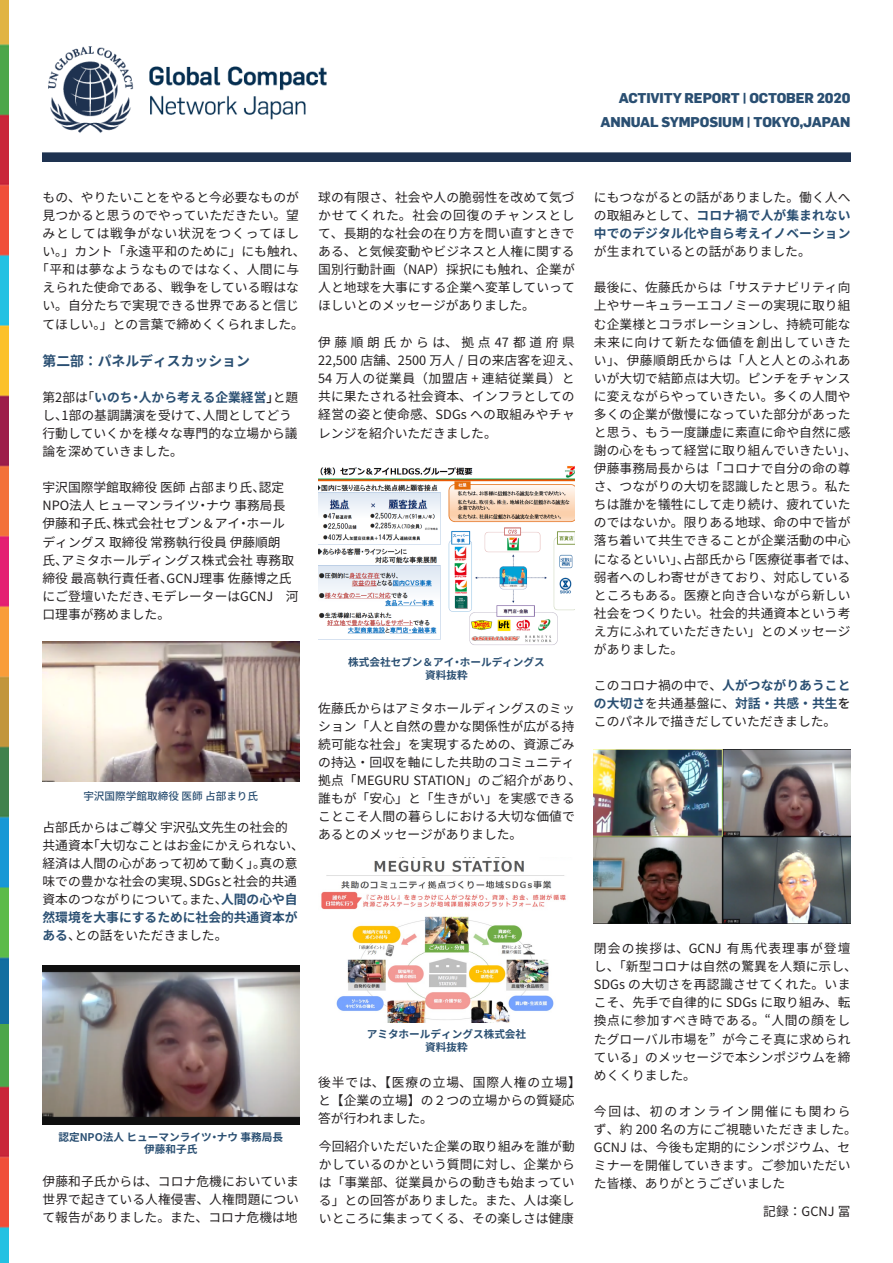
<style>
.page{position:relative;width:893px;height:1263px;background:#fff}
.page>*{position:absolute;margin:0;border:0;box-sizing:border-box;transform-origin:0 0}
.t1{font:800 13.8px "Flama";letter-spacing:-.01em;color:#2a4f72}
.t2{font:700 13.8px "Source Han Sans JP";color:#2a4f72}
.t3{font:12.75px/18px "Source Han Sans JP";letter-spacing:.005em;color:#231f20}
.t4{font:700 12.75px "Source Han Sans JP";color:#2a4f72}
.t5{font:12.75px "Source Han Sans JP";letter-spacing:.035em;color:#231f20}
.t6{font:12.75px "Source Han Sans JP";letter-spacing:.025em;color:#231f20}
.t7{font:12.75px "Source Han Sans JP";letter-spacing:.09em;color:#231f20}
.t8{font:12.75px "Source Han Sans JP";letter-spacing:.06em;color:#231f20}
.t9{font:700 10.65px "Source Han Sans JP";color:#2a4f72}
.t10{font:500 10.65px "Source Han Sans JP";color:#2a4f72}
.s1{font-weight:500;color:#231f20}
.s2{font-weight:400;color:#231f20}
.s3{font-weight:700;color:#2a4f72}
.s4{font-weight:500}
</style>
<div class="page">
<svg style="left:43px;top:152px;width:807px;height:10px;background:#263956"></svg>
<img style="left:48px;top:46px;width:279px;height:87px">
<img style="left:0;top:0;width:9px;height:1263px">
<img style="left:318px;top:466px;width:257px;height:179px">
<img style="left:43px;top:642px;width:256px;height:140px">
<img style="left:43px;top:965px;width:256px;height:159px">
<img style="left:321px;top:858px;width:245px;height:164px">
<img style="left:594px;top:749px;width:256px;height:175px">
<p class="t1" style="left:619px;top:88px;width:233px">ACTIVITY REPORT | OCTOBER 2020</p>
<p class="t1" style="left:601px;top:112px;width:251px">ANNUAL SYMPOSIUM | TOKYO,JAPAN</p>
<p class="t3" style="left:36px;top:189px;width:271px;text-align:center">もの、やりたいことをやると今必要なものが見つかると思うのでやっていただきたい。望みとしては戦争がない状況をつくってほしい。」カント「永遠平和のために」にも触れ、「平和は夢なようなものではなく、人間に与えられた使命である、戦争をしている暇はない。自分たちで実現できる世界であると信じてほしい。」との言葉で締めくくられました。</p>
<p class="t2" style="left:43px;top:353px;width:209px">第二部：パネルディスカッション</p>
<p class="t4" style="left:139px;top:390px;width:142px">人から考える企業経営<span class="s1">」</span></p>
<p class="t4" style="left:81px;top:390px;width:53px"><span class="s2">「</span>いのち</p>
<p class="t3" style="left:43px;top:388px;width:47px">第2部は</p>
<p class="t3" style="left:273px;top:388px;width:27px">と題</p>
<p class="t4" style="left:129px;top:390px;width:14px">・</p>
<p class="t3" style="left:43px;top:407px;width:257px">し 1、部の基調講演を受けて、<br>行動していくかを様々な専門的な立場から議論を深めていきました。</p>
<p class="t3" style="left:259px;top:479px;width:27px">認定</p>
<p class="t3" style="left:203px;top:407px;width:91px">人間としてどう</p>
<p class="t3" style="left:206px;top:479px;width:81px;text-indent:-164px">宇沢国際学館取締役医師占部まり氏、<br>ナウ事務局長</p>
<p class="t3" style="left:43px;top:497px;width:159px">NPO法人ヒューマンライツ</p>
<p class="t3" style="left:196px;top:497px;width:14px">・</p>
<p class="t3" style="left:113px;top:515px;width:129px">株式会社セブン＆アイ</p>
<p class="t3" style="left:43px;top:515px;width:78px">伊藤和子氏、</p>
<p class="t3" style="left:43px;top:533px;width:240px">ディングス取締役常務執行役員伊藤順朗</p>
<p class="t3" style="left:62px;top:551px;width:234px">アミタホールディングス株式会社専務取</p>
<p class="t3" style="left:247px;top:515px;width:40px">ホール</p>
<p class="t3" style="left:237px;top:515px;width:14px">・</p>
<p class="t3" style="left:43px;top:551px;width:27px">氏、</p>
<p class="t3" style="left:151px;top:569px;width:149px;text-indent:-108px">締役最高執行責任者、<br>モデレーターはGCNJ　河</p>
<p class="t3" style="left:167px;top:569px;width:127px">GCNJ理事佐藤博之氏</p>
<p class="t3" style="left:43px;top:587px;width:129px">にご登壇いただき、口理事が務めました。</p>
<p class="t10" style="left:83px;top:790px;width:176px">宇沢国際学館取締役医師占部まり氏</p>
<p class="t3" style="left:87px;top:818px;width:218px;text-indent:-45px">占部氏からはご尊父宇沢弘文先生の社会的<br>「大切なことはお金にかえられない、</p>
<p class="t3" style="left:43px;top:837px;width:53px">共通資本</p>
<p class="t3" style="left:189px;top:855px;width:109px;text-indent:-147px">経済は人間の心があって初めて動く」。<br>SDGsと社会的共通</p>
<p class="t3" style="left:259px;top:855px;width:40px">真の意</p>
<p class="t3" style="left:43px;top:873px;width:155px">味での豊かな社会の実現、</p>
<p class="t4" style="left:221px;top:892px;width:78px">人間の心や自</p>
<p class="t3" style="left:43px;top:891px;width:155px">資本のつながりについて。</p>
<p class="t4" style="left:43px;top:910px;width:257px">然環境を大事にするために社会的共通資本が</p>
<p class="t3" style="left:74px;top:927px;width:155px">との話をいただきました。</p>
<p class="t3" style="left:189px;top:891px;width:40px">また、</p>
<p class="t4" style="left:43px;top:928px;width:40px">ある<span class="s2">、</span></p>
<p class="t9" style="left:217px;top:1130px;width:68px">ナウ事務局長</p>
<p class="t9" style="left:58px;top:1130px;width:155px">認定NPO法人ヒューマンライツ</p>
<p class="t9" style="left:144px;top:1143px;width:55px">伊藤和子氏</p>
<p class="t9" style="left:209px;top:1130px;width:12px">・</p>
<p class="t3" style="left:43px;top:1173px;width:258px;text-align:justify">伊藤和子氏からは、コロナ危機においていま世界で起きている人権侵害、人権問題について報告がありました。また、コロナ危機は地</p>
<p class="t3" style="left:318px;top:189px;width:258px;text-align:justify">球の有限さ、社会や人の脆弱性を改めて気づかせてくれた。社会の回復のチャンスとして、長期的な社会の在り方を問い直すときである、と気候変動やビジネスと人権に関する国別行動計画（NAP）採択にも触れ、企業が人と地球を大事にする企業へ変革していってほしいとのメッセージがありました。</p>
<p class="t3" style="left:318px;top:334px;width:264px">伊藤順朗氏からは、拠点47都道府県<br>22,500 店舗、2500 万人 / 日の来店客を迎え、<br>54 万人の従業員（加盟店 + 連結従業員）と共に果たされる社会資本、インフラとしての経営の姿と使命感、SDGs への取組みやチャレンジを紹介いただきました。</p>
<p class="t9" style="left:460px;top:656px;width:87px">ホールディングス</p>
<p class="t9" style="left:348px;top:656px;width:108px">株式会社セブン＆アイ</p>
<p class="t9" style="left:425px;top:669px;width:44px">資料抜粋</p>
<p class="t9" style="left:452px;top:656px;width:12px">・</p>
<p class="t3" style="left:318px;top:699px;width:264px">佐藤氏からはアミタホールディングスのミッション「人と自然の豊かな関係性が広がる持続可能な社会」を実現するための、資源ごみの持込・回収を軸にした共助のコミュニティ拠点「MEGURU STATION」のご紹介があり、誰もが「安心」と「生きがい」を実感できることこそ人間の暮らしにおける大切な価値であるとのメッセージがありました。</p>
<p class="t3" style="left:594px;top:189px;width:258px;text-align:justify">にもつながるとの話がありました。働く人への取組みとして、<span class="s3">コロナ禍で人が集まれない中でのデジタル化や自ら考えイノベーション</span>が生まれているとの話がありました。</p>
<p class="t3" style="left:594px;top:279px;width:258px">最後に、佐藤氏からは「サステナビリティ向</p>
<p class="t3" style="left:594px;top:297px;width:258px">上やサーキュラーエコノミーの実現に取り組</p>
<p class="t3" style="left:594px;top:315px;width:258px">む企業様とコラボレーションし、持続可能な</p>
<p class="t8" style="left:594px;top:335px;width:258px">未来に向けて新たな価値を創出していきた</p>
<p class="t5" style="left:594px;top:353px;width:258px">い」、伊藤順朗氏からは「人と人とのふれあ</p>
<p class="t3" style="left:594px;top:369px;width:258px">いが大切で結節点は大切。ピンチをチャンス</p>
<p class="t3" style="left:594px;top:387px;width:258px">に変えながらやっていきたい。多くの人間や</p>
<p class="t3" style="left:594px;top:405px;width:258px">多くの企業が傲慢になっていた部分があった</p>
<p class="t3" style="left:594px;top:424px;width:258px">と思う、もう一度謙虚に素直に命や自然に感</p>
<p class="t3" style="left:594px;top:442px;width:264px">謝の心をもって経営に取り組んでいきたい、「</p>
<p class="t3" style="left:594px;top:460px;width:258px">伊藤事務局長からは「コロナで自分の命の尊</p>
<p class="t3" style="left:594px;top:478px;width:258px">さ、つながりの大切を認識したと思う。私た</p>
<p class="t3" style="left:594px;top:496px;width:258px">ちは誰かを犠牲にして走り続け、疲れていた</p>
<p class="t3" style="left:594px;top:514px;width:258px">のではないか。限りある地球、命の中で皆が</p>
<p class="t3" style="left:594px;top:532px;width:258px">落ち着いて共生できることが企業活動の中心</p>
<p class="t3" style="left:742px;top:550px;width:116px">「医療従事者では、</p>
<p class="t3" style="left:683px;top:550px;width:65px">占部氏から</p>
<p class="t3" style="left:594px;top:550px;width:258px">になるといい」、<br>弱者へのしわ寄せがきており、対応しているところもある。医療と向き合いながら新しい社会をつくりたい。社会的共通資本という考え方にふれていただきたい」とのメッセージがありました。</p>
<p class="t3" style="left:594px;top:677px;width:258px;text-align:justify">このコロナ禍の中で、<span class="s3">人がつながりあうことの大切さ</span>を共通基盤に、<span class="s3">対話・共感・共生</span><span class="s4">を</span>このパネルで描きだしていただきました。</p>
<p class="t9" style="left:367px;top:1028px;width:161px">アミタホールディングス株式会社</p>
<p class="t9" style="left:425px;top:1041px;width:44px">資料抜粋</p>
<p class="t3" style="left:318px;top:1074px;width:264px">後半では、【医療の立場、国際人権の立場【と【企業の立場】の２つの立場からの質疑応答が行われました。</p>
<p class="t3" style="left:319px;top:1137px;width:257px;text-align:justify">今回紹介いただいた企業の取り組みを誰が動かしているのかという質問に対し、企業からは「事業部、従業員からの動きも始まっている」との回答がありました。また、人は楽し</p>
<p class="t3" style="left:319px;top:1210px;width:257px">いところに集まってくる、その楽しさは健康</p>
<p class="t7" style="left:594px;top:941px;width:258px">閉会の挨拶は、GCNJ 有馬代表理事が登壇</p>
<p class="t3" style="left:594px;top:958px;width:264px">し、「新型コロナは自然の驚異を人類に示し、</p>
<p class="t6" style="left:594px;top:977px;width:258px">SDGs の大切さを再認識させてくれた。いま</p>
<p class="t3" style="left:594px;top:994px;width:258px">こそ、先手で自律的に SDGs に取り組み、転</p>
<p class="t5" style="left:594px;top:1013px;width:258px">換点に参加すべき時である。“人間の顔をし</p>
<p class="t3" style="left:722px;top:1030px;width:130px">が今こそ真に求められ</p>
<p class="t3" style="left:594px;top:1030px;width:258px">たグローバル市場を”<br>ている」のメッセージで本シンポジウムを締めくくりました。</p>
<p class="t3" style="left:594px;top:1102px;width:264px">今回は、初のオンライン開催にも関わらず、約 200 名の方にご視聴いただきました。<br>GCNJ は、今後も定期的にシンポジウム、セミナーを開催していきます。ご参加いただいた皆様、ありがとうございました</p>
<p class="t3" style="left:763px;top:1202px;width:89px">記録：GCNJ 冨</p>
</div>
